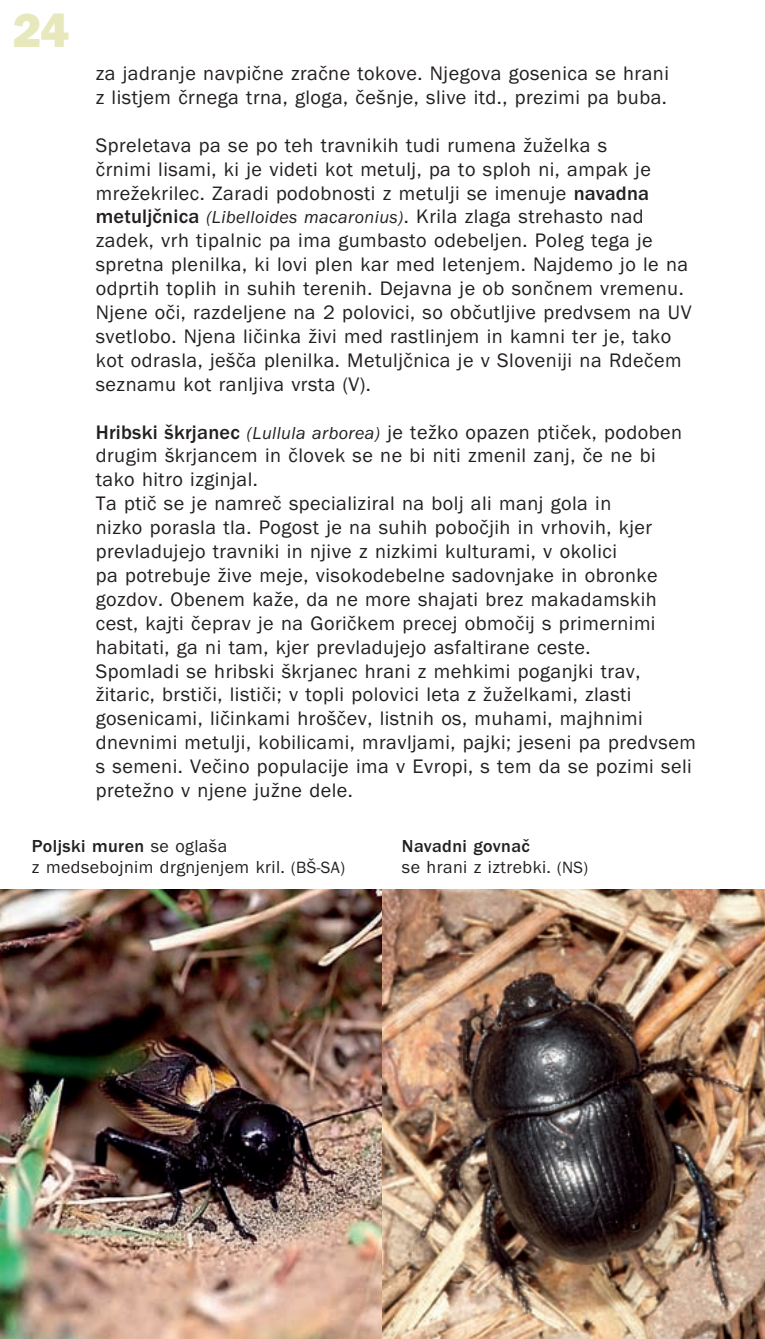
<style>
.page{position:relative;width:765px;height:1339px;background:#fff}
.page>*{position:absolute;margin:0;border:0;box-sizing:border-box;transform-origin:0 0}
.t1{font:49.5px "Franklin Gothic H";color:#e8e8bd}
.t2{font:20.25px/23.8px "Franklin Gothic N";letter-spacing:.025em;color:#231f20}
.t3{font:18px "Franklin Gothic I";letter-spacing:.025em;color:#231f20}
.t4{font:18px "Franklin Gothic N";letter-spacing:.025em;color:#231f20}
.t5{font:500 18px "Franklin Got Itc TCE";letter-spacing:.025em;color:#231f20}
.s1{font-family:"Franklin Got Itc TCE";font-weight:500}
.s2{font-family:"Franklin Got Itc TCE";font-weight:500;font-size:20.25px}
.s3{font-family:"Franklin Gothic N";font-size:20.25px}
.s4{font-family:"Franklin Gothic I";font-size:18px}
.s5{font-family:"Franklin Gothic N";font-weight:400}
.s6{font-size:16.88px}
</style>
<div class="page">
<img style="left:0;top:889px;width:765px;height:450px">
<h1 class="t1" style="left:13px;top:13px;width:58px">24</h1>
<p class="t2" style="left:96px;top:63px;width:575px">za jadranje navpiœne zraœne tokove. Njegova gosenica se hrani z listjem œrnega trna, gloga, œeønje, slive itd., prezimi pa buba.</p>
<p class="t2" style="left:96px;top:135px;width:557px">Spreletava pa se po teh travnikih tudi rumena æuæelka s œrnimi lisami, ki je videti kot metulj, pa to sploh ni, ampak je mreæekrilec. Zaradi podobnosti z metulji se imenuje <span class="s1">navadna</span></p>
<p class="t3" style="left:96px;top:211px;width:549px"><span class="s2">metuljčnica</span> (Libelloides macaronius)<span class="s3">. Krila zlaga strehasto nad</span></p>
<p class="t2" style="left:96px;top:230px;width:597px">zadek, vrh tipalnic pa ima gumbasto odebeljen. Poleg tega je spretna plenilka, ki lovi plen kar med letenjem. Najdemo jo le na odprtih toplih in suhih terenih. Dejavna je ob sonœnem vremenu.<br>Njene oœi, razdeljene na 2 polovici, so obœutljive predvsem na UV svetlobo. Njena liœinka æivi med rastlinjem in kamni ter je, tako kot odrasla, jeøœa plenilka. Metuljœnica je v Sloveniji na Rdeœem seznamu kot ranljiva vrsta (V).</p>
<p class="t2" style="left:96px;top:421px;width:602px"><span class="s1">Hribski škrjanec</span> <span class="s4">(Lullula arborea)</span> je teæko opazen ptiœek, podoben drugim økrjancem in œlovek se ne bi niti zmenil zanj, œe ne bi tako hitro izginjal.<br>Ta ptiœ se je namreœ specializiral na bolj ali manj gola in<br>nizko porasla tla. Pogost je na suhih poboœjih in vrhovih, kjer prevladujejo travniki in njive z nizkimi kulturami, v okolici<br>pa potrebuje æive meje, visokodebelne sadovnjake in obronke gozdov. Obenem kaæe, da ne more shajati brez makadamskih cest, kajti œeprav je na Goriœkem precej obmoœij s primernimi habitati, ga ni tam, kjer prevladujejo asfaltirane ceste.<br>Spomladi se hribski økrjanec hrani z mehkimi poganjki trav, æitaric, brstiœi, listiœi; v topli polovici leta z æuæelkami, zlasti gosenicami, liœinkami hroøœev, listnih os, muhami, majhnimi dnevnimi metulji, kobilicami, mravljami, pajki; jeseni pa predvsem s semeni. Veœino populacije ima v Evropi, s tem da se pozimi seli preteæno v njene juæne dele.</p>
<p class="t5" style="left:32px;top:839px;width:197px">Poljski muren <span class="s5">se oglaøa</span></p>
<p class="t4" style="left:32px;top:861px;width:315px">z medsebojnim drgnjenjem kril. <span class="s6">(BØ-SA)</span></p>
<p class="t5" style="left:402px;top:839px;width:130px">Navadni govnač</p>
<p class="t4" style="left:402px;top:861px;width:188px">se hrani z iztrebki. <span class="s6">(NS)</span></p>
</div>
